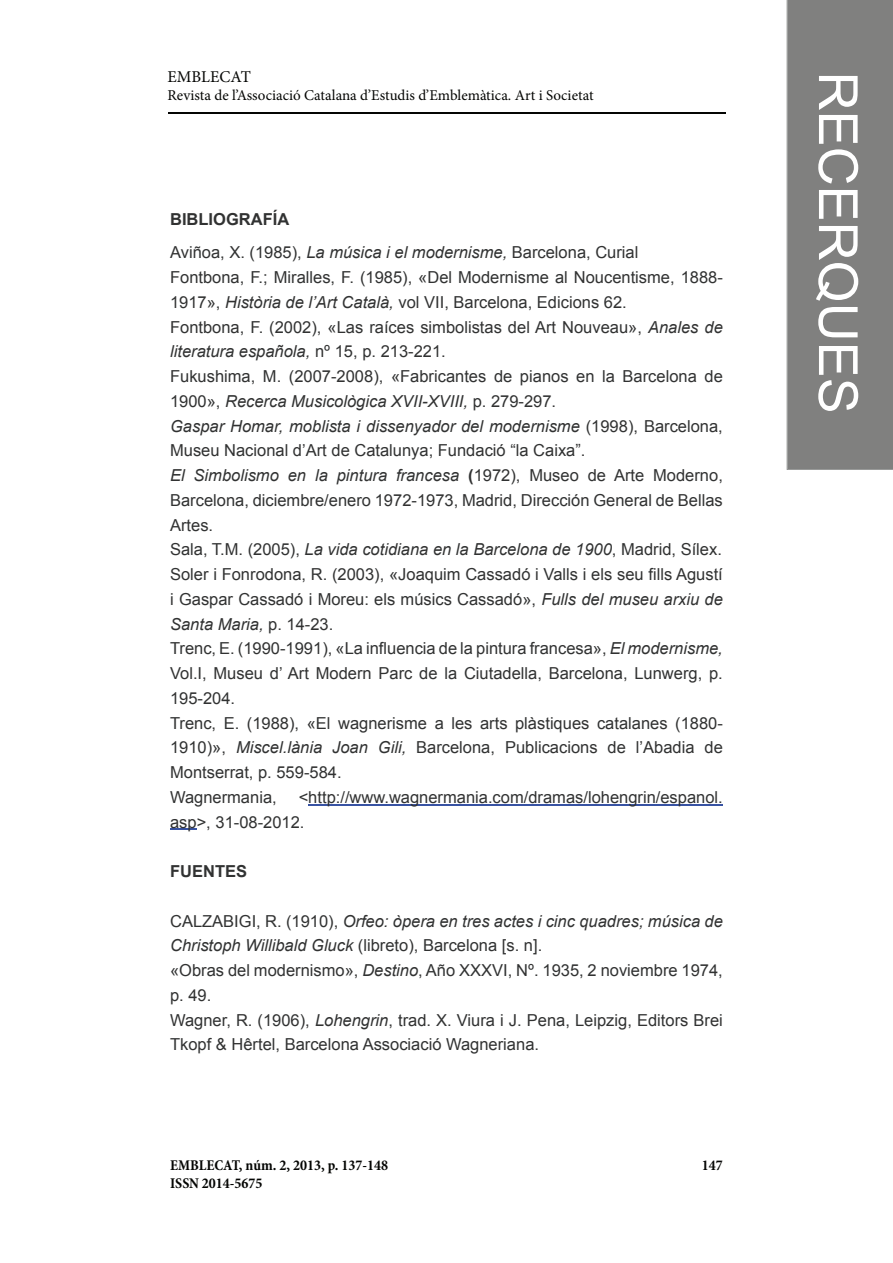
<style>
.page{position:relative;width:893px;height:1263px;background:#fff}
.page>*{position:absolute;margin:0;border:0;box-sizing:border-box;transform-origin:0 0}
.t1{font:54px "Arial";color:#fff}
.t2{font:16.5px/24.8px "Arial";color:#313232}
.t3{font:16.5px "Minion Pro";color:#040503}
.t4{font:700 16.5px "Arial";color:#313232}
.t5{font:15px "Minion Pro";color:#040503}
.t6{font:700 condensed 15px "Minion Pro";color:#040503}
.s1{font-weight:700}
.s2{font-style:italic}
</style>
<div class="page">
<div style="left:787px;top:0;width:106px;height:469px;background:#80807f"></div>
<hr style="left:168px;top:112px;width:557px;height:2px;background:#040503">
<hr style="left:308px;top:804px;width:415px;height:1px;background:#3853a3">
<svg style="left:170px;top:829px;width:27px;height:1px"></svg>
<p class="t3" style="left:168px;top:65px;width:85px">EMBLECAT</p>
<p class="t5" style="left:168px;top:85px;width:428px">Revista de l’Associació Catalana d’Estudis d’Emblemàtica. Art i Societat</p>
<p class="t2" style="left:170px;top:202px;width:470px;line-height:33.8px"><span class="s1">BIBLIOGRAFÍA<br></span>Aviñoa, X. (1985), <span class="s2">La música i el modernisme,</span> Barcelona, Curial</p>
<p class="t2" style="left:170px;top:265px;width:554px">Fontbona, F.; Miralles, F. (1985), «Del Modernisme al Noucentisme, 1888- 1917», <span class="s2">Història de l’Art Català,</span> vol VII, Barcelona, Edicions 62.<br>Fontbona, F. (2002), «Las raíces simbolistas del Art Nouveau», <span class="s2">Anales de literatura española,</span> nº 15, p. 213-221.<br>Fukushima, M. (2007-2008), «Fabricantes de pianos en la Barcelona de 1900», <span class="s2">Recerca Musicològica XVII-XVIII,</span> p. 279-297.<br><span class="s2">Gaspar Homar, moblista i dissenyador del modernisme</span> (1998), Barcelona, Museu Nacional d’Art de Catalunya; Fundació “la Caixa”.<br><span class="s2">El Simbolismo en la pintura francesa</span> <span class="s1">(</span>1972), Museo de Arte Moderno, Barcelona, diciembre/enero 1972-1973, Madrid, Dirección General de Bellas Artes.<br>Sala, T.M. (2005), <span class="s2">La vida cotidiana en la Barcelona de 1900</span>, Madrid, Sílex.<br>Soler i Fonrodona, R. (2003), «Joaquim Cassadó i Valls i els seu fills Agustí i Gaspar Cassadó i Moreu: els músics Cassadó», <span class="s2">Fulls del museu arxiu de Santa Maria,</span> p. 14-23.<br>Trenc, E. (1990-1991), «La influencia de la pintura francesa», <span class="s2">El modernisme, </span>Vol.I, Museu d’ Art Modern Parc de la Ciutadella, Barcelona, Lunwerg, p.<br>195-204.<br>Trenc, E. (1988), «El wagnerisme a les arts plàstiques catalanes (1880- 1910)», <span class="s2">Miscel.lània Joan Gili,</span> Barcelona, Publicacions de l’Abadia de Montserrat, p. 559-584.<br>Wagnermania,</p>
<p class="t2" style="left:170px;top:785px;width:554px;text-indent:129px">&lt;http://www.wagnermania.com/dramas/lohengrin/espanol. asp&gt;, 31-08-2012.</p>
<p class="t4" style="left:170px;top:860px;width:79px">FUENTES</p>
<p class="t2" style="left:170px;top:909px;width:554px">CALZABIGI, R. (1910), <span class="s2">Orfeo: òpera en tres actes i cinc quadres; música de Christoph Willibald Gluck</span> (libreto), Barcelona [s. n].<br>«Obras del modernismo», <span class="s2">Destino</span>, Año XXXVI, Nº. 1935, 2 noviembre 1974, p. 49.<br>Wagner, R. (1906), <span class="s2">Lohengrin</span>, trad. X. Viura i J. Pena, Leipzig, Editors Brei Tkopf &amp; Hêrtel, Barcelona Associació Wagneriana.</p>
<p class="t6" style="left:170px;top:1155px;width:220px">EMBLECAT, núm. 2, 2013, p. 137-148</p>
<p class="t6" style="left:702px;top:1155px;width:22px">147</p>
<p class="t6" style="left:170px;top:1173px;width:94px">ISSN 2014-5675</p>
<h1 class="t1" style="left:873px;top:72px;width:344px;rotate:90deg">RECERQUES</h1>
</div>
